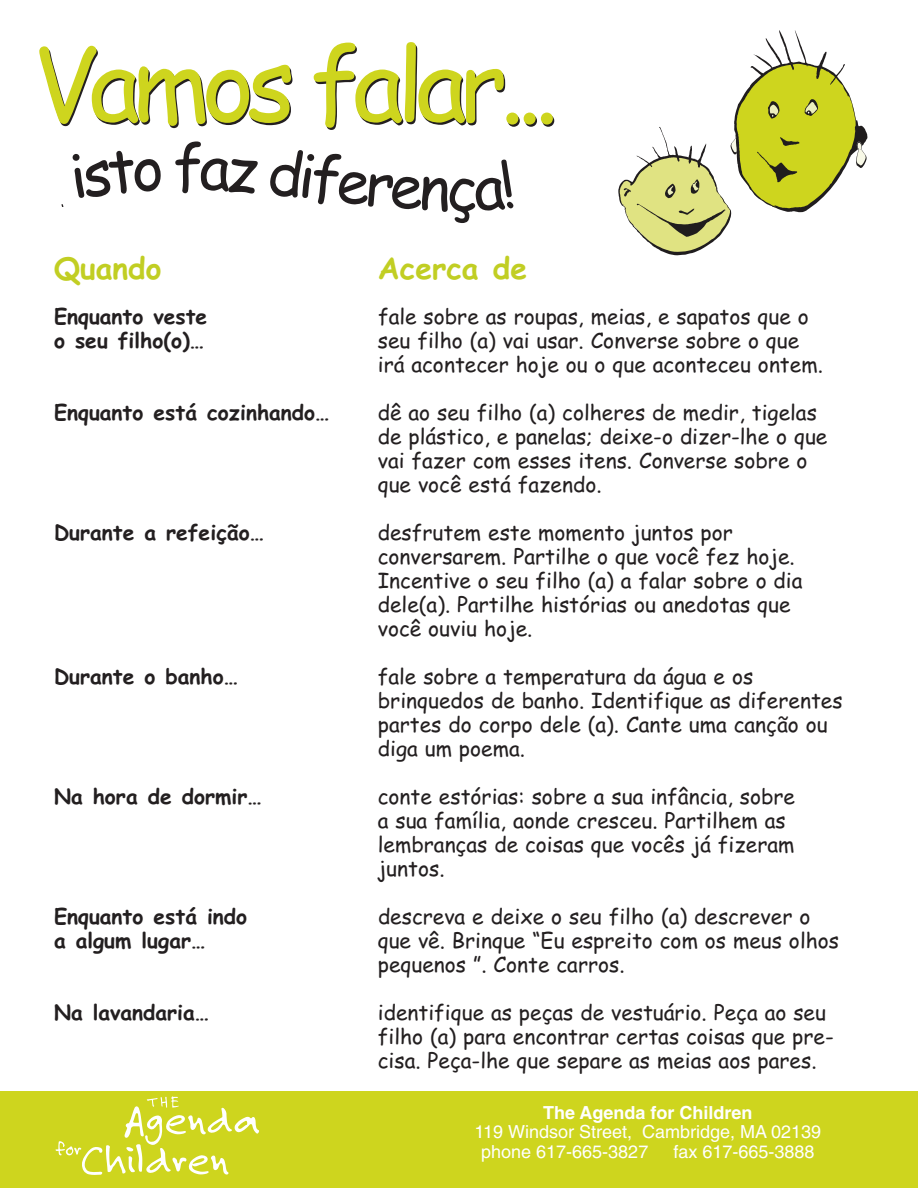
<style>
.page{position:relative;width:918px;height:1188px;background:#fff}
.page>*{position:absolute;margin:0;border:0;box-sizing:border-box;transform-origin:0 0}
.t1{font:700 30px "Comic Sans MS";color:#c1ce23}
.t2{font:21px/24px "Comic Sans MS";color:#231f20}
.t3{font:700 21px "Comic Sans MS";color:#231f20}
.t4{font:18px/19.5px "Helvetica";color:#fff}
.t5{font:700 18px "Helvetica";color:#fff}
</style>
<div class="page">
<div style="left:0;top:1092px;width:918px;height:96px;background:#ced51e"></div>
<svg style="left:618px;top:30px;width:250px;height:225px"></svg>
<svg style="left:56px;top:1096px;width:203px;height:79px"></svg>
<svg style="left:39px;top:46px;width:253px;height:82px"></svg>
<svg style="left:314px;top:42px;width:240px;height:88px"></svg>
<svg style="left:73px;top:151px;width:88px;height:47px"></svg>
<svg style="left:175px;top:141px;width:83px;height:53px"></svg>
<svg style="left:270px;top:150px;width:243px;height:73px"></svg>
<h1 class="t1" style="left:54px;top:251px;width:109px">Quando</h1>
<h1 class="t1" style="left:378px;top:251px;width:151px">Acerca de</h1>
<p class="t3" style="left:54px;top:305px;width:155px">Enquanto veste</p>
<p class="t2" style="left:378px;top:305px;width:432px">fale sobre as roupas, meias, e sapatos que o</p>
<p class="t3" style="left:54px;top:329px;width:152px">o seu filho(o)…</p>
<p class="t2" style="left:378px;top:329px;width:447px">seu filho (a) vai usar. Converse sobre o que irá acontecer hoje ou o que aconteceu ontem.</p>
<p class="t3" style="left:54px;top:401px;width:277px">Enquanto está cozinhando…</p>
<p class="t2" style="left:378px;top:401px;width:451px">dê ao seu filho (a) colheres de medir, tigelas de plástico, e panelas; deixe-o dizer-lhe o que vai fazer com esses itens. Converse sobre o que você está fazendo.</p>
<p class="t3" style="left:54px;top:521px;width:211px">Durante a refeição…</p>
<p class="t2" style="left:378px;top:521px;width:426px">desfrutem este momento juntos por conversarem. Partilhe o que você fez hoje.<br>Incentive o seu filho (a) a falar sobre o dia dele(a). Partilhe histórias ou anedotas que você ouviu hoje.</p>
<p class="t3" style="left:54px;top:665px;width:186px">Durante o banho…</p>
<p class="t2" style="left:378px;top:665px;width:466px">fale sobre a temperatura da água e os brinquedos de banho. Identifique as diferentes partes do corpo dele (a). Cante uma canção ou diga um poema.</p>
<p class="t3" style="left:54px;top:785px;width:209px">Na hora de dormir…</p>
<p class="t2" style="left:378px;top:785px;width:419px">conte estórias: sobre a sua infância, sobre a sua família, aonde cresceu. Partilhem as lembranças de coisas que vocês já fizeram juntos.</p>
<p class="t3" style="left:54px;top:905px;width:195px">Enquanto está indo</p>
<p class="t2" style="left:378px;top:905px;width:434px">descreva e deixe o seu filho (a) descrever o</p>
<p class="t3" style="left:54px;top:929px;width:153px">a algum lugar…</p>
<p class="t2" style="left:378px;top:929px;width:463px">que vê. Brinque “Eu espreito com os meus olhos pequenos ”. Conte carros.</p>
<p class="t3" style="left:54px;top:1001px;width:156px">Na lavandaria…</p>
<p class="t2" style="left:378px;top:1001px;width:457px">identifique as peças de vestuário. Peça ao seu filho (a) para encontrar certas coisas que pre&shy;cisa. Peça-lhe que separe as meias aos pares.</p>
<p class="t5" style="left:543px;top:1106px;width:211px">The Agend or Children</p>
<p class="t4" style="left:481px;top:1124px;width:342px;text-indent:-7px">119 Windsor Street, Cambridge MA 02139 phone 617-665-3827</p>
<p class="t4" style="left:673px;top:1143px;width:143px">fax 617-665-3888</p>
</div>
